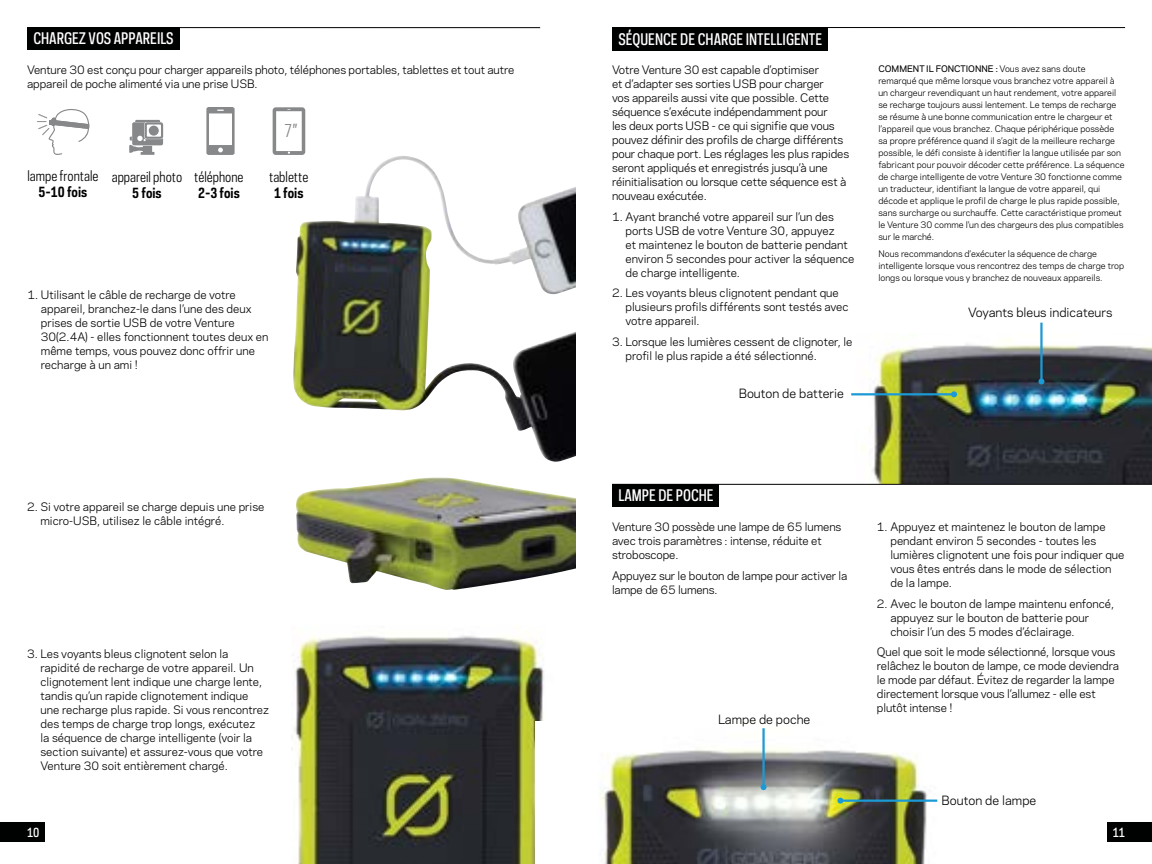
<style>
.page{position:relative;width:1152px;height:864px;background:#fff}
.page>*{position:absolute;margin:0;border:0;box-sizing:border-box;transform-origin:0 0}
.t1{font:17px "Galaxie Polaris Condensed";color:#86888a}
.t2{font:500 15px "Galaxie Polaris Condensed";color:#fff}
.t3{font:13.4px "Galaxie Polaris Condensed";color:#000101}
.t4{font:700 13.4px "Galaxie Polaris Condensed";color:#000101}
.t5{font:12px "Galaxie Polaris";color:#000101}
.t6{font:500 12px "Galaxie Polaris Condensed";color:#fff}
.t7{font:11px/14px "Galaxie Polaris";color:#000101}
.t8{font:8.4px/12px "Galaxie Polaris";color:#000101}
.s1{font-weight:500}
</style>
<div class="page">
<div style="left:1107px;top:822px;width:45px;height:20px;background:#000101"></div>
<div style="left:0;top:822px;width:45px;height:20px;background:#000101"></div>
<div style="left:27px;top:27px;width:153px;height:23px;background:#000101"></div>
<svg style="left:37px;top:109px;width:52px;height:46px"></svg>
<svg style="left:129px;top:120px;width:34px;height:35px"></svg>
<svg style="left:206px;top:107px;width:29px;height:48px"></svg>
<img style="left:293px;top:159px;width:283px;height:303px">
<img style="left:296px;top:477px;width:280px;height:113px">
<img style="left:291px;top:625px;width:253px;height:239px">
<img style="left:536px;top:722px;width:402px;height:142px">
<img style="left:855px;top:335px;width:297px;height:149px">
<hr style="left:1040px;top:323px;width:3px;height:57px;background:#1c9ad6">
<svg style="left:1038px;top:378px;width:6px;height:6px"></svg>
<hr style="left:851px;top:393px;width:104px;height:2px;background:#1c9ad6">
<svg style="left:951px;top:391px;width:6px;height:6px"></svg>
<div style="left:612px;top:27px;width:216px;height:24px;background:#000101"></div>
<div style="left:612px;top:484px;width:107px;height:23px;background:#000101"></div>
<hr style="left:762px;top:728px;width:3px;height:58px;background:#1c9ad6">
<svg style="left:761px;top:784px;width:6px;height:6px"></svg>
<hr style="left:842px;top:800px;width:95px;height:2px;background:#1c9ad6">
<svg style="left:837px;top:798px;width:6px;height:6px"></svg>
<hr style="left:612px;top:484px;width:540px;height:1px;background:#000101">
<hr style="left:27px;top:27px;width:513px;height:1px;background:#000101">
<hr style="left:612px;top:27px;width:513px;height:1px;background:#000101">
<svg style="left:273px;top:107px;width:32px;height:48px"></svg>
<h2 class="t2" style="left:33px;top:29px;width:142px">CHARGEZ VOS APPAREILS</h2>
<p class="t7" style="left:27px;top:62px;width:489px">Venture 30 est conçu pour charger appareils photo, téléphones portables, tablettes et tout autre appareil de poche alimenté via une prise USB.</p>
<p class="t3" style="left:27px;top:167px;width:73px">lampe frontale</p>
<p class="t4" style="left:39px;top:183px;width:50px">5-10 fois</p>
<p class="t3" style="left:112px;top:168px;width:72px">appareil photo</p>
<p class="t4" style="left:132px;top:184px;width:31px">5 fois</p>
<p class="t3" style="left:194px;top:168px;width:51px">téléphone</p>
<p class="t4" style="left:198px;top:184px;width:43px">2-3 fois</p>
<h1 class="t1" style="left:284px;top:119px;width:15px">7”</h1>
<p class="t3" style="left:269px;top:168px;width:41px">tablette</p>
<p class="t4" style="left:274px;top:184px;width:31px">1 fois</p>
<p class="t7" style="left:41px;top:287px;width:229px;text-indent:-13px">1. Utilisant le câble de recharge de votre appareil, branchez-le dans l’une des deux prises de sortie USB de votre Venture 30(2.4A) - elles fonctionnent toutes deux en même temps, vous pouvez donc offrir une recharge à un ami !</p>
<p class="t7" style="left:40px;top:499px;width:225px;text-indent:-13px">2. Si votre appareil se charge depuis une prise micro-USB, utilisez le câble intégré.</p>
<p class="t7" style="left:40px;top:646px;width:230px;text-indent:-13px">3. Les voyants bleus clignotent selon la rapidité de recharge de votre appareil. Un clignotement lent indique une charge lente, tandis qu’un rapide clignotement indique une recharge plus rapide. Si vous rencontrez des temps de charge trop longs, exécutez<br>la séquence de charge intelligente (voir la section suivante) et assurez-vous que votre Venture 30 soit entièrement chargé.</p>
<h2 class="t2" style="left:618px;top:29px;width:205px">SÉQUENCE DE CHARGE INTELLIGENTE</h2>
<p class="t7" style="left:612px;top:62px;width:239px">Votre Venture 30 est capable d’optimiser<br>et d’adapter ses sorties USB pour charger<br>vos appareils aussi vite que possible. Cette séquence s’exécute indépendamment pour<br>les deux ports USB - ce qui signifie que vous pouvez définir des profils de charge différents pour chaque port. Les réglages les plus rapides seront appliqués et enregistrés jusqu’à une réinitialisation ou lorsque cette séquence est à nouveau exécutée.</p>
<p class="t7" style="left:625px;top:209px;width:230px;text-indent:-13px">1. Ayant branché votre appareil sur l’un des ports USB de votre Venture 30, appuyez<br>et maintenez le bouton de batterie pendant environ 5 secondes pour activer la séquence de charge intelligente.</p>
<p class="t7" style="left:625px;top:286px;width:225px;text-indent:-13px">2. Les voyants bleus clignotent pendant que plusieurs profils différents sont testés avec votre appareil.</p>
<p class="t7" style="left:625px;top:334px;width:229px;text-indent:-13px">3. Lorsque les lumières cessent de clignoter, le profil le plus rapide a été sélectionné.</p>
<p class="t5" style="left:739px;top:385px;width:107px">Bouton de batterie</p>
<p class="t8" style="left:878px;top:62px;width:248px"><span class="s1">COMMENT IL FONCTIONNE :</span> Vous avez sans doute remarqué que même lorsque vous branchez votre appareil à un chargeur revendiquant un haut rendement, votre appareil se recharge toujours aussi lentement. Le temps de recharge se résume à une bonne communication entre le chargeur et l’appareil que vous branchez. Chaque périphérique possède sa propre préférence quand il s’agit de la meilleure recharge possible, le défi consiste à identifier la langue utilisée par son fabricant pour pouvoir décoder cette préférence. La séquence de charge intelligente de votre Venture 30 fonctionne comme un traducteur, identifiant la langue de votre appareil, qui décode et applique le profil de charge le plus rapide possible, sans surcharge ou surchauffe. Cette caractéristique promeut le Venture 30 comme l’un des chargeurs des plus compatibles sur le marché.</p>
<p class="t8" style="left:878px;top:248px;width:247px">Nous recommandons d’exécuter la séquence de charge intelligente lorsque vous rencontrez des temps de charge trop longs ou lorsque vous y branchez de nouveaux appareils.</p>
<p class="t5" style="left:968px;top:303px;width:146px">Voyants bleus indicateurs</p>
<h2 class="t2" style="left:618px;top:485px;width:97px">LAMPE DE POCHE</h2>
<p class="t7" style="left:612px;top:519px;width:231px">Venture 30 possède une lampe de 65 lumens avec trois paramètres : intense, réduite et stroboscope.</p>
<p class="t7" style="left:612px;top:568px;width:237px">Appuyez sur le bouton de lampe pour activer la lampe de 65 lumens.</p>
<p class="t5" style="left:718px;top:710px;width:94px">Lampe de poche</p>
<p class="t7" style="left:890px;top:519px;width:236px;text-indent:-13px">1. Appuyez et maintenez le bouton de lampe pendant environ 5 secondes - toutes les lumières clignotent une fois pour indiquer que vous êtes entrés dans le mode de sélection de la lampe.</p>
<p class="t7" style="left:890px;top:596px;width:225px;text-indent:-13px">2. Avec le bouton de lampe maintenu enfoncé, appuyez sur le bouton de batterie pour choisir l’un des 5 modes d’éclairage.</p>
<p class="t7" style="left:877px;top:645px;width:243px">Quel que soit le mode sélectionné, lorsque vous relâchez le bouton de lampe, ce mode deviendra le mode par défaut. Évitez de regarder la lampe directement lorsque vous l’allumez - elle est plutôt intense !</p>
<p class="t5" style="left:942px;top:791px;width:96px">Bouton de lampe</p>
<p class="t6" style="left:27px;top:824px;width:14px">10</p>
<p class="t6" style="left:1113px;top:824px;width:14px">11</p>
</div>
